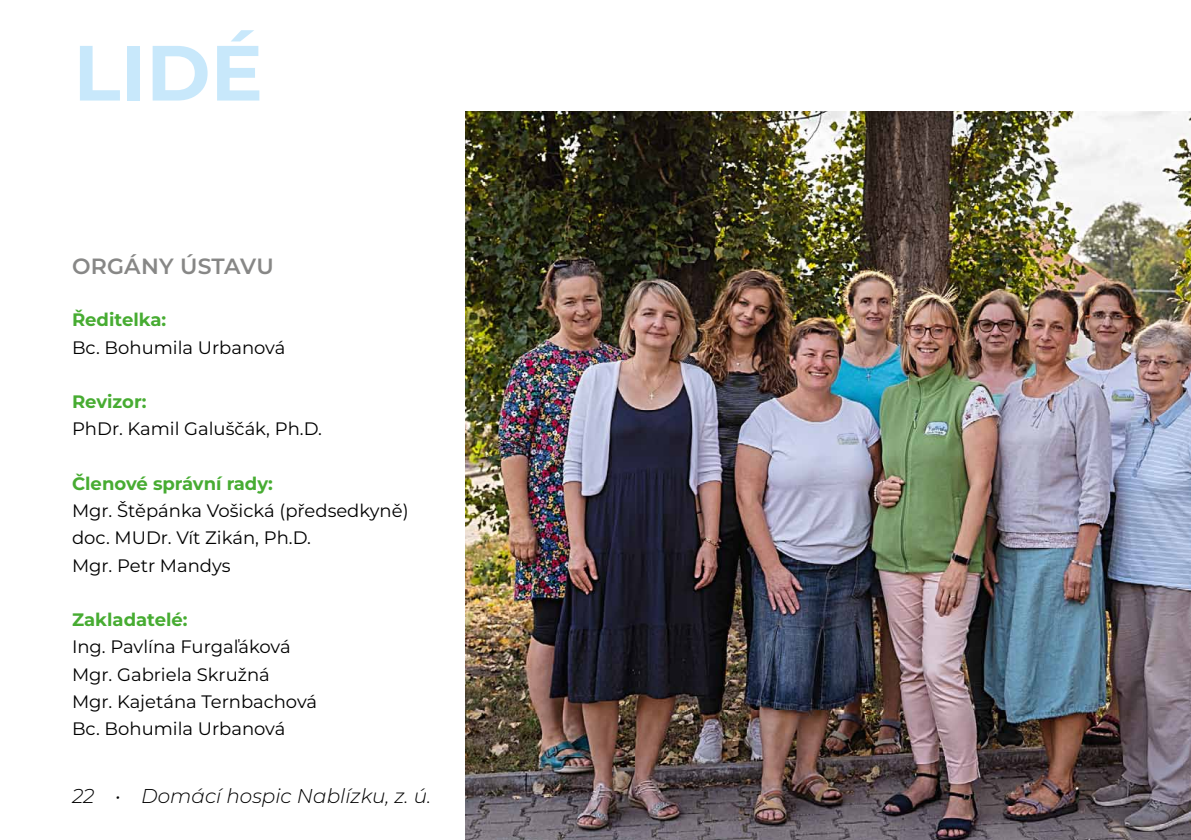
<style>
.page{position:relative;width:1191px;height:840px;background:#fff}
.page>*{position:absolute;margin:0;border:0;box-sizing:border-box;transform-origin:0 0}
.t1{font:700 78px "Montserrat";color:#c8e8fb}
.t2{font:600 22px "Montserrat";letter-spacing:.01em;color:#878786}
.t3{font:italic 300 20px "Montserrat";color:#000}
.t4{font:18px/27.2px "Montserrat";color:#000}
.t5{font:700 18px "Montserrat";color:#47ac32}
</style>
<div class="page">
<img style="left:465px;top:111px;width:726px;height:728px">
<h1 class="t1" style="left:73px;top:21px;width:181px">li dé</h1>
<p class="t2" style="left:72px;top:251px;width:203px">ORGÁNY ÚSTAVU</p>
<p class="t5" style="left:72px;top:308px;width:96px">Ředitelka:</p>
<p class="t4" style="left:72px;top:333px;width:215px">Bc. Bohumila Urbanová</p>
<p class="t5" style="left:72px;top:389px;width:76px">Revizor:</p>
<p class="t4" style="left:72px;top:414px;width:251px">PhDr. Kamil Galuščák, Ph.D.</p>
<p class="t5" style="left:72px;top:471px;width:202px">Členové správní rady:</p>
<p class="t4" style="left:72px;top:496px;width:338px">Mgr. Štěpánka Vošická (předsedkyně) doc. MUDr. Vít Zikán, Ph.D.<br>Mgr. Petr Mandys</p>
<p class="t5" style="left:72px;top:607px;width:117px">Zakladatelé:</p>
<p class="t4" style="left:72px;top:632px;width:246px">Ing. Pavlína Furgaľáková<br>Mgr. Gabriela Skružná<br>Mgr. Kajetána Ternbachová<br>Bc. Bohumila Urbanová</p>
<p class="t3" style="left:72px;top:782px;width:360px">22 • Domácí hospic Nablízku, z. ú.</p>
</div>
